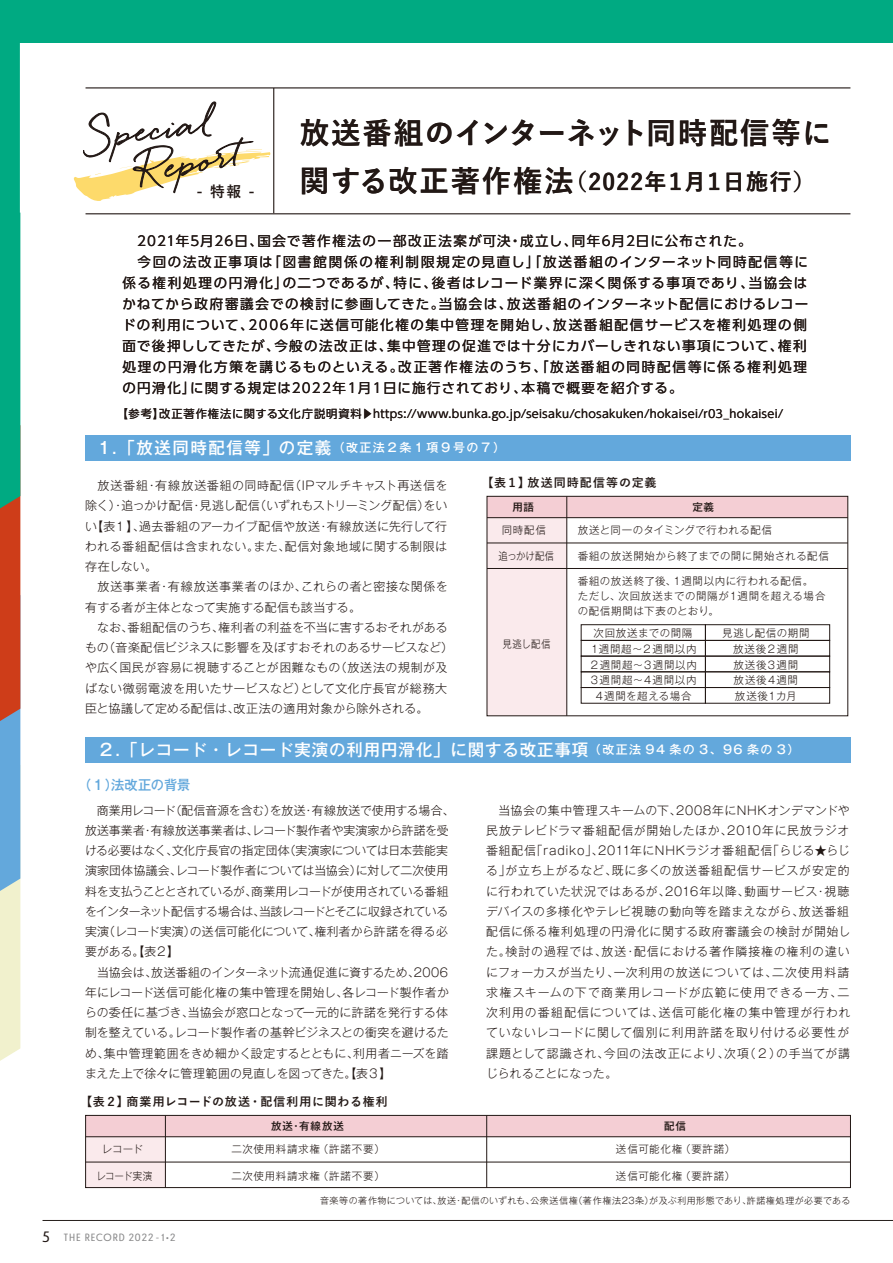
<style>
.page{position:relative;width:893px;height:1263px;background:#fff}
.page>*{position:absolute;margin:0;border:0;box-sizing:border-box;transform-origin:0 0}
.t1{font:700 30px "Yu Go";letter-spacing:.045em;color:#221815}
.t2{font:700 22.5px "Yu Go";letter-spacing:.055em;color:#221815}
.t3{font:500 16.5px "Gothic MB101 Pr 5";letter-spacing:.05em;color:#fff}
.t4{font:500 16.5px "Gothic MB101 Pr 5";letter-spacing:.09em;color:#fff}
.t5{font:700 15px "Yu Go";color:#221815}
.t6{font:13.5px/21px "UD Shin Go Pro";letter-spacing:.105em;color:#221815}
.t7{font:500 13.5px "Gothic MB101 Pr 5";letter-spacing:.005em;color:#63a8dc}
.t8{font:300 12px/20.2px "Gothic MB101 Pr 5";letter-spacing:.01em;color:#221815}
.t9{font:700 12px "Yu Go";letter-spacing:.05em;color:#221815}
.t10{font:700 12px "Yu Go";letter-spacing:.075em;color:#221815}
.t11{font:11.25px "UD Shin Go Pro";letter-spacing:.025em;color:#221815}
.t12{font:300 10.5px/15.8px "Gothic MB101 Pr 5";letter-spacing:.055em;color:#221815;text-align:center}
.t13{font:300 10.5px "Gothic MB101 Pr 5";letter-spacing:.03em;color:#221815}
.t14{font:10.5px "Le Havre";letter-spacing:.095em;color:#89898a}
.t15{font:300 10.5px "Gothic MB101 Pr 5";letter-spacing:.055em;color:#221815;scale:.9 1}
.t16{font:500 10.5px "Gothic MB101 Pr 5";letter-spacing:.085em;color:#221815}
.t17{font:300 9px "Gothic MB101 Pr 5";letter-spacing:.055em;color:#221815}
.s1{font-size:30px}
.s2{font-size:12px}
.s3{font-size:15px;color:#221815}
</style>
<div class="page">
<hr style="left:43px;top:1220px;width:850px;height:1px;background:#251e1b">
<hr style="left:86px;top:87px;width:764px;height:1px;background:#221815">
<hr style="left:273px;top:88px;width:1px;height:125px;background:#221815">
<hr style="left:86px;top:213px;width:764px;height:1px;background:#221815">
<div style="left:85px;top:435px;width:765px;height:26px;background:#63a8dc"></div>
<div style="left:85px;top:737px;width:765px;height:26px;background:#63a8dc"></div>
<svg style="left:74px;top:101px;width:197px;height:100px"></svg>
<div style="left:0;top:0;width:893px;height:43px;background:#00aa82"></div>
<svg style="left:0;top:43px;width:20px;height:1018px"></svg>
<div style="left:487px;top:517px;width:80px;height:199px;background:#faeaec"></div>
<div style="left:487px;top:496px;width:361px;height:22px;background:#f4ced4"></div>
<div style="left:487px;top:496px;width:361px;height:220px;border:1px solid #221815"></div>
<hr style="left:566px;top:496px;width:1px;height:220px;background:#221815">
<hr style="left:487px;top:517px;width:361px;height:1px;background:#221815">
<hr style="left:487px;top:543px;width:361px;height:1px;background:#221815">
<hr style="left:487px;top:568px;width:361px;height:1px;background:#221815">
<div style="left:86px;top:1137px;width:79px;height:50px;background:#faeaec"></div>
<div style="left:86px;top:1115px;width:764px;height:22px;background:#f4ced4"></div>
<div style="left:85px;top:1115px;width:766px;height:73px;border:1px solid #221815"></div>
<hr style="left:165px;top:1115px;width:1px;height:73px;background:#221815">
<hr style="left:86px;top:1136px;width:764px;height:1px;background:#221815">
<hr style="left:86px;top:1162px;width:764px;height:1px;background:#221815">
<hr style="left:486px;top:1115px;width:1px;height:73px;background:#221815">
<div style="left:581px;top:624px;width:125px;height:17px;border:1px solid #221815"></div>
<div style="left:705px;top:624px;width:125px;height:17px;border:1px solid #221815"></div>
<div style="left:581px;top:640px;width:125px;height:16px;border:1px solid #221815"></div>
<div style="left:705px;top:640px;width:125px;height:16px;border:1px solid #221815"></div>
<div style="left:581px;top:656px;width:125px;height:16px;border:1px solid #221815"></div>
<div style="left:705px;top:656px;width:125px;height:16px;border:1px solid #221815"></div>
<div style="left:581px;top:687px;width:125px;height:16px;border:1px solid #221815"></div>
<div style="left:705px;top:687px;width:125px;height:16px;border:1px solid #221815"></div>
<p class="t5" style="left:196px;top:183px;width:60px">- 特報 -</p>
<h1 class="t1" style="left:300px;top:117px;width:533px">放送番組のインターネット同時配信等に</h1>
<h2 class="t2" style="left:300px;top:169px;width:517px"><span class="s1">関する改正著作権法</span>（2022年１月１日施行）</h2>
<p class="t6" style="left:122px;top:230px;width:687px">　2021年5月26日、国会で著作権法の一部改正法案が可決・成立し、同年6月2日に公布された。<br>　今回の法改正事項は「図書館関係の権利制限規定の見直し」「放送番組のインターネット同時配信等に係る権利処理の円滑化」の二つであるが、特に、後者はレコード業界に深く関係する事項であり、当協会はかねてから政府審議会での検討に参画してきた。当協会は、放送番組のインターネット配信におけるレコードの利用について、2006年に送信可能化権の集中管理を開始し、放送番組配信サービスを権利処理の側面で後押ししてきたが、今般の法改正は、集中管理の促進では十分にカバーしきれない事項について、権利処理の円滑化方策を講じるものといえる。改正著作権法のうち、「放送番組の同時配信等に係る権利処理の円滑化」に関する規定は2022年１月１日に施行されており、本稿で概要を紹介する。</p>
<p class="t11" style="left:117px;top:405px;width:668px">【参考】改正著作権法に関する文化庁説明資料▶https://www.bunka.go.jp/seisaku/chosakuken/hokaisei/r03_hokaisei/</p>
<h3 class="t4" style="left:98px;top:434px;width:409px">1.「放送同時配信等」の定義<span class="s2">（改正法２条１項９号の７）</span></h3>
<p class="t8" style="left:85px;top:474px;width:370px">　放送番組・有線放送番組の同時配信（IPマルチキャスト再送信を除く）・追っかけ配信・見逃し配信（いずれもストリーミング配信）をいい【表１】、過去番組のアーカイブ配信や放送・有線放送に先行して行われる番組配信は含まれない。また、配信対象地域に関する制限は存在しない。<br>　放送事業者・有線放送事業者のほか、これらの者と密接な関係を有する者が主体となって実施する配信も該当する。<br>　なお、番組配信のうち、権利者の利益を不当に害するおそれがあるもの（音楽配信ビジネスに影響を及ぼすおそれのあるサービスなど）や広く国民が容易に視聴することが困難なもの（放送法の規制が及ばない微弱電波を用いたサービスなど）として文化庁長官が総務大臣と協議して定める配信は、改正法の適用対象から除外される。</p>
<p class="t10" style="left:482px;top:476px;width:176px">【表１】放送同時配信等の定義</p>
<p class="t12" style="left:502px;top:521px;width:46px">同時配信</p>
<p class="t13" style="left:578px;top:521px;width:196px">放送と同一のタイミングで行われる配信</p>
<p class="t15" style="left:498px;top:548px;width:63px">追っかけ配信</p>
<p class="t12" style="left:578px;top:547px;width:253px">番組の放送開始から終了までの間に開始される配信</p>
<p class="t16" style="left:512px;top:498px;width:23px">用語</p>
<p class="t16" style="left:692px;top:498px;width:23px">定義</p>
<p class="t15" style="left:503px;top:635px;width:55px">見逃し配信</p>
<p class="t12" style="left:578px;top:573px;width:249px;line-height:15px;text-align:left">番組の放送終了後、１週間以内に行われる配信。ただし、次回放送までの間隔が１週間を超える場合の配信期間は下表のとおり。</p>
<p class="t12" style="left:589px;top:624px;width:109px">次回放送までの間隔<br>１週間超～２週間以内<br>２週間超～３週間以内<br>３週間超～４週間以内<br>４週間を超える場合</p>
<p class="t12" style="left:722px;top:624px;width:89px">見逃し配信の期間放送後２週間<br>放送後３週間<br>放送後４週間<br>放送後１カ月</p>
<h3 class="t3" style="left:98px;top:736px;width:703px">２.「レコード・レコード実演の利用円滑化」に関する改正事項<span class="s2">（改正法 94 条の 3、96 条の 3）</span></h3>
<p class="t7" style="left:78px;top:773px;width:114px">（１）法改正の背景</p>
<p class="t8" style="left:85px;top:799px;width:371px">　商業用レコード（配信音源を含む）を放送・有線放送で使用する場合、放送事業者・有線放送事業者は、レコード製作者や実演家から許諾を受ける必要はなく、文化庁長官の指定団体（実演家については日本芸能実演家団体協議会、レコード製作者については当協会）に対して二次使用料を支払うこととされているが、商業用レコードが使用されている番組をインターネット配信する場合は、当該レコードとそこに収録されている実演（レコード実演）の送信可能化について、権利者から許諾を得る必要がある。【表２】<br>　当協会は、放送番組のインターネット流通促進に資するため、2006年にレコード送信可能化権の集中管理を開始し、各レコード製作者からの委任に基づき、当協会が窓口となって一元的に許諾を発行する体制を整えている。レコード製作者の基幹ビジネスとの衝突を避けるため、集中管理範囲をきめ細かく設定するとともに、利用者ニーズを踏まえた上で徐々に管理範囲の見直しを図ってきた。【表３】</p>
<p class="t8" style="left:486px;top:799px;width:366px;text-align:justify">　当協会の集中管理スキームの下、2008年にNHKオンデマンドや民放テレビドラマ番組配信が開始したほか、2010年に民放ラジオ番組配信「radiko」、2011年にNHKラジオ番組配信「らじる★らじる」が立ち上がるなど、既に多くの放送番組配信サービスが安定的に行われていた状況ではあるが、2016年以降、動画サービス・視聴デバイスの多様化やテレビ視聴の動向等を踏まえながら、放送番組配信に係る権利処理の円滑化に関する政府審議会の検討が開始した。検討の過程では、放送・配信における著作隣接権の権利の違いにフォーカスが当たり、一次利用の放送については、二次使用料請求権スキームの下で商業用レコードが広範に使用できる一方、二次利用の番組配信については、送信可能化権の集中管理が行われていないレコードに関して個別に利用許諾を取り付ける必要性が課題として認識され、今回の法改正により、次項（２）の手当てが講じられることになった。</p>
<p class="t9" style="left:80px;top:1095px;width:309px">【表２】商業用レコードの放送・配信利用に関わる権利</p>
<p class="t16" style="left:271px;top:1117px;width:74px">放送・有線放送</p>
<p class="t16" style="left:664px;top:1117px;width:23px">配信</p>
<p class="t12" style="left:102px;top:1140px;width:42px">レコード</p>
<p class="t12" style="left:231px;top:1140px;width:155px">二次使用料請求権（許諾不要）</p>
<p class="t12" style="left:231px;top:1167px;width:155px">二次使用料請求権（許諾不要）</p>
<p class="t12" style="left:616px;top:1140px;width:121px">送信可能化権（要許諾）</p>
<p class="t15" style="left:96px;top:1167px;width:64px">レコード実演</p>
<p class="t12" style="left:616px;top:1167px;width:121px">送信可能化権（要許諾）</p>
<p class="t14" style="left:43px;top:1231px;width:134px"><span class="s3">5</span> THE RECORD 2022 - 1•2</p>
<p class="t17" style="left:320px;top:1193px;width:532px">音楽等の著作物については、放送・配信のいずれも、公衆送信権（著作権法23条）が及ぶ利用形態であり、許諾権処理が必要である</p>
</div>
